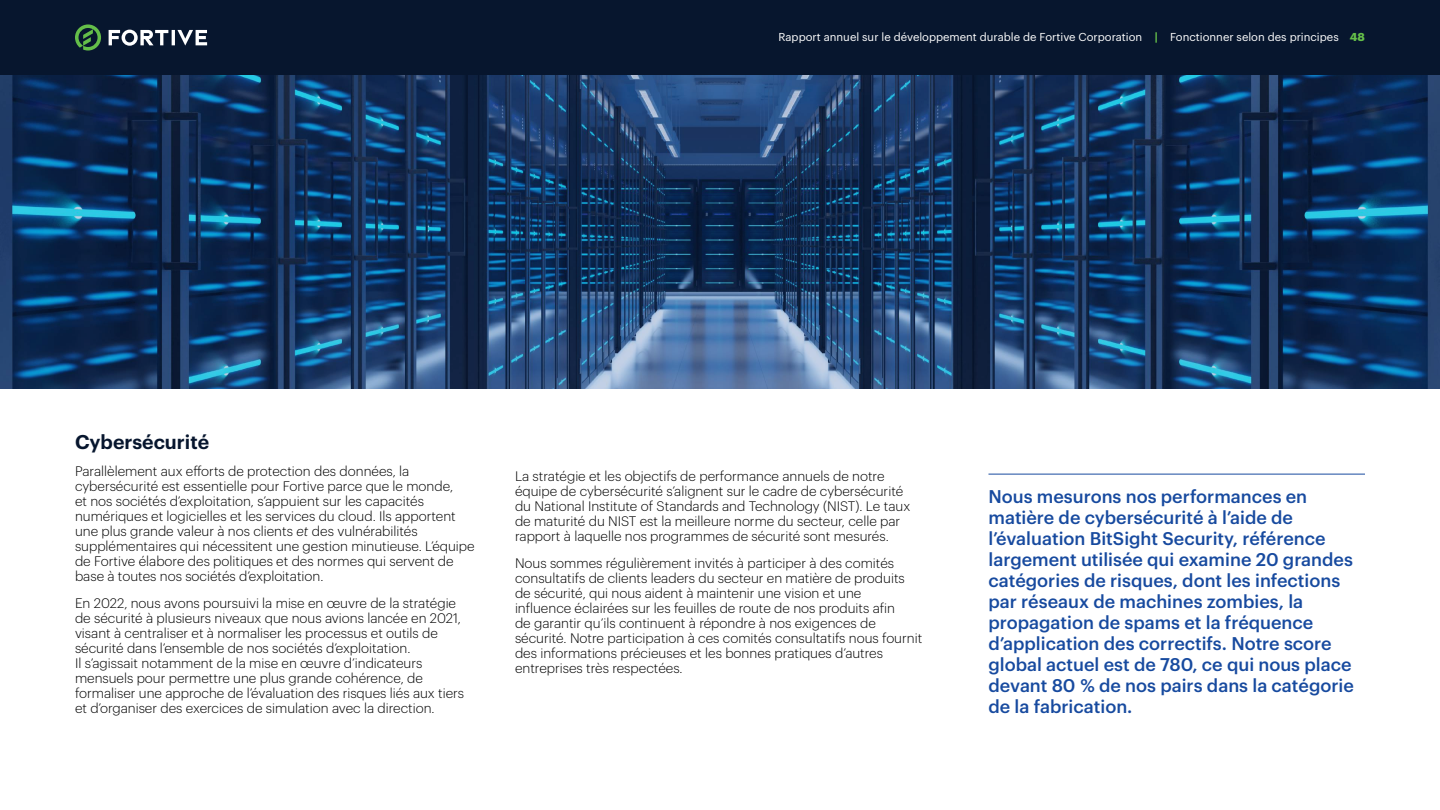
<style>
.page{position:relative;width:1440px;height:810px;background:#fff}
.page>*{position:absolute;margin:0;border:0;box-sizing:border-box;transform-origin:0 0}
.t1{font:600 19.5px "Graphik";color:#07162e}
.t2{font:500 18px/21px "Graphik";color:#174a9f}
.t3{font:300 13.5px/15px "Graphik";color:#000}
.t4{font:11.25px "Graphik";color:#fff}
.s1{font-weight:700;color:#64be49}
.s2{font-style:italic}
</style>
<div class="page">
<div style="left:0;top:0;width:1440px;height:75px;background:#07162e"></div>
<svg style="left:109px;top:30px;width:98px;height:16px"></svg>
<svg style="left:75px;top:24px;width:26px;height:27px"></svg>
<hr style="left:988px;top:474px;width:377px;height:1px;background:#174a9f">
<svg style="left:0;top:75px;width:1440px;height:313px;background:#163861"></svg>
<p class="t4" style="left:778px;top:29px;width:588px">Rapport annuel sur le développement durable de Fortive Corporation <span class="s1">|</span> Fonctionner selon des principes <span class="s1">48</span></p>
<h1 class="t1" style="left:75px;top:427px;width:136px">Cybersécurité</h1>
<p class="t3" style="left:75px;top:463px;width:401px">Parallèlement aux efforts de protection des données, la cybersécurité est essentielle pour Fortive parce que le monde,<br>et nos sociétés d’exploitation, s’appuient sur les capacités numériques et logicielles et les services du cloud. Ils apportent une plus grande valeur à nos clients <span class="s2">et</span> des vulnérabilités supplémentaires qui nécessitent une gestion minutieuse. L’équipe de Fortive élabore des politiques et des normes qui servent de base à toutes nos sociétés d’exploitation.</p>
<p class="t3" style="left:75px;top:595px;width:391px">En 2022, nous avons poursuivi la mise en œuvre de la stratégie de sécurité à plusieurs niveaux que nous avions lancée en 2021, visant à centraliser et à normaliser les processus et outils de sécurité dans l’ensemble de nos sociétés d’exploitation.<br>Il s’agissait notamment de la mise en œuvre d’indicateurs mensuels pour permettre une plus grande cohérence, de formaliser une approche de l’évaluation des risques liés aux tiers et d’organiser des exercices de simulation avec la direction.</p>
<p class="t3" style="left:515px;top:468px;width:397px">La stratégie et les objectifs de performance annuels de notre équipe de cybersécurité s’alignent sur le cadre de cybersécurité du National Institute of Standards and Technology (NIST). Le taux de maturité du NIST est la meilleure norme du secteur, celle par rapport à laquelle nos programmes de sécurité sont mesurés.</p>
<p class="t3" style="left:515px;top:555px;width:409px">Nous sommes régulièrement invités à participer à des comités consultatifs de clients leaders du secteur en matière de produits de sécurité, qui nous aident à maintenir une vision et une<br>influence éclairées sur les feuilles de route de nos produits afin<br>de garantir qu’ils continuent à répondre à nos exigences de sécurité. Notre participation à ces comités consultatifs nous fournit des informations précieuses et les bonnes pratiques d’autres entreprises très respectées.</p>
<p class="t2" style="left:988px;top:484px;width:367px">Nous mesurons nos performances en matière de cybersécurité à l’aide de l’évaluation BitSight Security, référence largement utilisée qui examine 20 grandes catégories de risques, dont les infections par réseaux de machines zombies, la propagation de spams et la fréquence d’application des correctifs. Notre score global actuel est de 780, ce qui nous place devant 80 % de nos pairs dans la catégorie de la fabrication.</p>
</div>
